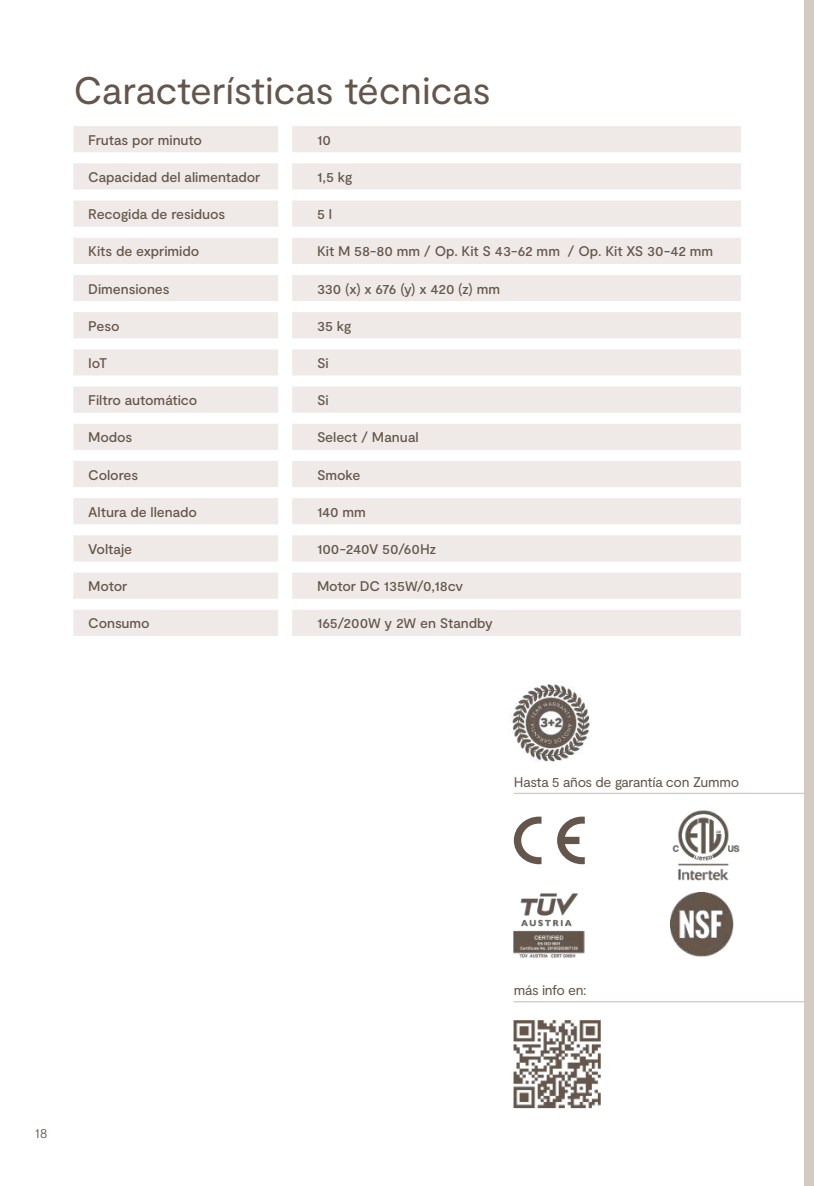
<style>
.page{position:relative;width:814px;height:1186px;background:#fff}
.page>*{position:absolute;margin:0;border:0;box-sizing:border-box;transform-origin:0 0}
.t1{font:38.5px "Moderat";letter-spacing:-.005em;color:#64564b}
.t2{font:500 14px "Moderat";letter-spacing:-.005em;color:#64564b}
.t3{font:14px "Moderat";letter-spacing:-.025em;color:#64564b}
.t4{font:300 14px "Moderat";color:#64564b}
</style>
<div class="page">
<div style="left:804px;top:0;width:10px;height:1186px;background:#d4cac2"></div>
<svg style="left:73px;top:126px;width:668px;height:510px;fill:#efe9e7"></svg>
<svg style="left:514px;top:816px;width:27px;height:48px"></svg>
<svg style="left:557px;top:816px;width:27px;height:48px"></svg>
<img style="left:514px;top:893px;width:70px;height:65px">
<img style="left:513px;top:1020px;width:87px;height:89px">
<hr style="left:514px;top:792px;width:300px;height:2px;background:#d4cac2">
<hr style="left:514px;top:1001px;width:300px;height:1px;background:#d4cac2">
<img style="left:670px;top:893px;width:63px;height:64px">
<img style="left:672px;top:810px;width:68px;height:70px">
<img style="left:511px;top:684px;width:79px;height:78px">
<h1 class="t1" style="left:73px;top:68px;width:419px">Características técnicas</h1>
<p class="t2" style="left:88px;top:132px;width:115px">Frutas por minuto</p>
<p class="t2" style="left:317px;top:132px;width:15px">10</p>
<p class="t2" style="left:88px;top:169px;width:174px">Capacidad del alimentador</p>
<p class="t2" style="left:317px;top:169px;width:37px">1,5 kg</p>
<p class="t2" style="left:88px;top:206px;width:139px">Recogida de residuos</p>
<p class="t2" style="left:317px;top:206px;width:16px">5 l</p>
<p class="t2" style="left:88px;top:243px;width:113px">Kits de exprimido</p>
<p class="t2" style="left:317px;top:243px;width:398px">Kit M 58-80 mm / Op. Kit S 43-62 mm / Op. Kit XS 30-42 mm</p>
<p class="t2" style="left:88px;top:281px;width:83px">Dimensiones</p>
<p class="t2" style="left:317px;top:281px;width:184px">330 (x) x 676 (y) x 420 (z) mm</p>
<p class="t2" style="left:88px;top:318px;width:33px">Peso</p>
<p class="t2" style="left:317px;top:318px;width:36px">35 kg</p>
<p class="t2" style="left:88px;top:355px;width:21px">IoT</p>
<p class="t2" style="left:317px;top:355px;width:13px">Si</p>
<p class="t2" style="left:88px;top:392px;width:111px">Filtro automático</p>
<p class="t2" style="left:317px;top:392px;width:13px">Si</p>
<p class="t2" style="left:88px;top:429px;width:46px">Modos</p>
<p class="t2" style="left:317px;top:429px;width:103px">Select / Manual</p>
<p class="t2" style="left:88px;top:466px;width:51px">Colores</p>
<p class="t2" style="left:317px;top:466px;width:45px">Smoke</p>
<p class="t2" style="left:88px;top:504px;width:110px">Altura de llenado</p>
<p class="t2" style="left:317px;top:504px;width:50px">140 mm</p>
<p class="t2" style="left:88px;top:541px;width:45px">Voltaje</p>
<p class="t2" style="left:317px;top:541px;width:121px">100-240V 50/60Hz</p>
<p class="t2" style="left:88px;top:578px;width:41px">Motor</p>
<p class="t2" style="left:317px;top:578px;width:148px">Motor DC 135W/0,18cv</p>
<p class="t2" style="left:88px;top:615px;width:63px">Consumo</p>
<p class="t2" style="left:317px;top:615px;width:177px">165/200W y 2W en Standby</p>
<p class="t3" style="left:514px;top:773px;width:227px">Hasta 5 años de garantía con Zummo</p>
<p class="t4" style="left:35px;top:1125px;width:14px">18</p>
<p class="t3" style="left:514px;top:981px;width:74px">más info en:</p>
</div>
